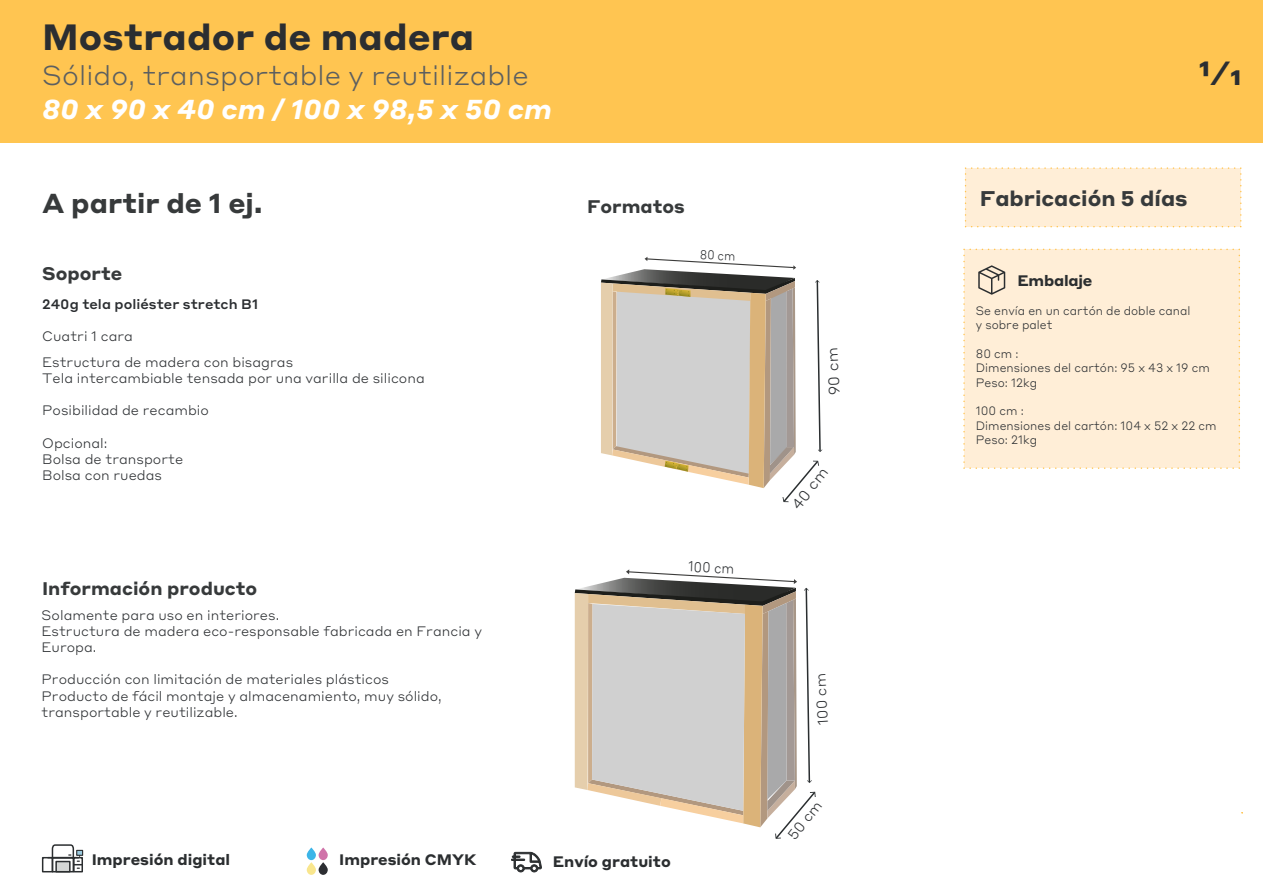
<style>
.page{position:relative;width:1263px;height:893px;background:#fff}
.page>*{position:absolute;margin:0;border:0;box-sizing:border-box;transform-origin:0 0}
.t1{font:700 36px "Styrene A";letter-spacing:.005em;color:#2b2e31}
.t2{font:700 33px "Styrene A";color:#2b2e31}
.t3{font:300 27px "Styrene A";letter-spacing:.005em;color:#5c5f60}
.t4{font:italic 700 27px "Styrene A";color:#fff}
.t5{font:700 27px "Styrene A";color:#373a3b}
.t6{font:700 21px "Styrene A";color:#373a3b}
.t7{font:700 18px "Styrene A";color:#373a3b}
.t8{font:700 15px "Styrene A";color:#2b2e30}
.t9{font:300 15px "Styrene A";color:#2b2e31}
.t10{font:300 14.25px "Styrene A";color:#2b2e31}
.t11{font:300 14.25px "Styrene A";color:#2b2e31;scale:.88 1}
.t12{font:300 13.5px/16.2px "Styrene A";color:#2b2e31}
.t13{font:500 13.5px "Styrene A";color:#2b2e31}
.t14{font:300 12.6px "Styrene A";color:#2b2e31;scale:.88 1}
.t15{font:300 12px/14.4px "Styrene A";letter-spacing:.005em;color:#2b2e31;scale:.95 1}
</style>
<div class="page">
<div style="left:0;top:0;width:1263px;height:142px;background:#ffc551"></div>
<div style="left:964px;top:167px;width:278px;height:61px;background:#ffeed7"></div>
<svg style="left:511px;top:852px;width:31px;height:20px"></svg>
<svg style="left:307px;top:847px;width:21px;height:28px"></svg>
<div style="left:52px;top:857px;width:22px;height:15px;border:2px solid #2b2e30"></div>
<svg style="left:55px;top:869px;width:16px;height:3px"></svg>
<div style="left:73px;top:857px;width:10px;height:15px;border:2px solid #2b2e30"></div>
<div style="left:42px;top:857px;width:11px;height:15px;border:2px solid #2b2e30"></div>
<svg style="left:51px;top:844px;width:31px;height:25px"></svg>
<div style="left:963px;top:248px;width:277px;height:221px;background:#ffeed7"></div>
<svg style="left:575px;top:569px;width:241px;height:270px"></svg>
<svg style="left:601px;top:257px;width:221px;height:246px"></svg>
<h1 class="t1" style="left:42px;top:7px;width:434px">Mostrador de madera</h1>
<h3 class="t3" style="left:42px;top:53px;width:488px">Sólido, transportable y reutilizable</h3>
<h2 class="t2" style="left:1199px;top:45px;width:44px">1⁄1</h2>
<h3 class="t4" style="left:42px;top:86px;width:511px">80 x 90 x 40 cm / 100 x 98,5 x 50 cm</h3>
<h3 class="t5" style="left:42px;top:180px;width:222px">A partir de 1 ej.</h3>
<h3 class="t6" style="left:980px;top:181px;width:209px">Fabricación 5 días</h3>
<h3 class="t7" style="left:587px;top:191px;width:99px">Formatos</h3>
<h3 class="t7" style="left:42px;top:258px;width:82px">Soporte</h3>
<p class="t13" style="left:42px;top:293px;width:217px">240g tela poliéster stretch B1</p>
<p class="t12" style="left:42px;top:323px;width:253px;line-height:25.2px">Cuatri 1 cara<br>Estructura de madera con bisagras</p>
<p class="t12" style="left:42px;top:369px;width:384px">Tela intercambiable tensada por una varilla de silicona</p>
<p class="t12" style="left:42px;top:401px;width:168px">Posibilidad de recambio</p>
<p class="t12" style="left:42px;top:434px;width:142px">Opcional:<br>Bolsa de transporte<br>Bolsa con ruedas</p>
<h3 class="t7" style="left:42px;top:574px;width:217px">Información producto</h3>
<p class="t12" style="left:42px;top:606px;width:442px">Solamente para uso en interiores.<br>Estructura de madera eco-responsable fabricada en Francia y<br>Europa.</p>
<p class="t12" style="left:42px;top:670px;width:402px">Producción con limitación de materiales plásticos<br>Producto de fácil montaje y almacenamiento, muy sólido, transportable y reutilizable.</p>
<p class="t14" style="left:700px;top:244px;width:42px;rotate:3deg">80 cm</p>
<p class="t11" style="left:689px;top:555px;width:54px;rotate:3deg">100 cm</p>
<p class="t8" style="left:92px;top:847px;width:140px">Impresión digital</p>
<p class="t8" style="left:339px;top:847px;width:139px">Impresión CMYK</p>
<p class="t8" style="left:553px;top:849px;width:119px">Envío gratuito</p>
<p class="t9" style="left:822px;top:396px;width:49px;rotate:-93deg">90 cm</p>
<p class="t9" style="left:785px;top:500px;width:50px;rotate:-52deg">40 cm</p>
<p class="t10" style="left:811px;top:726px;width:54px;rotate:-93deg">100 cm</p>
<p class="t10" style="left:781px;top:831px;width:47px;rotate:-52deg">50 cm</p>
<p class="t8" style="left:1017px;top:267px;width:77px">Embalaje</p>
<p class="t15" style="left:976px;top:302px;width:227px">Se envía en un cartón de doble canal y sobre palet</p>
<p class="t15" style="left:976px;top:345px;width:248px">80 cm :<br>Dimensiones del cartón: 95 x 43 x 19 cm<br>Peso: 12kg</p>
<p class="t15" style="left:976px;top:403px;width:255px">100 cm :<br>Dimensiones del cartón: 104 x 52 x 22 cm<br>Peso: 21kg</p>
</div>
